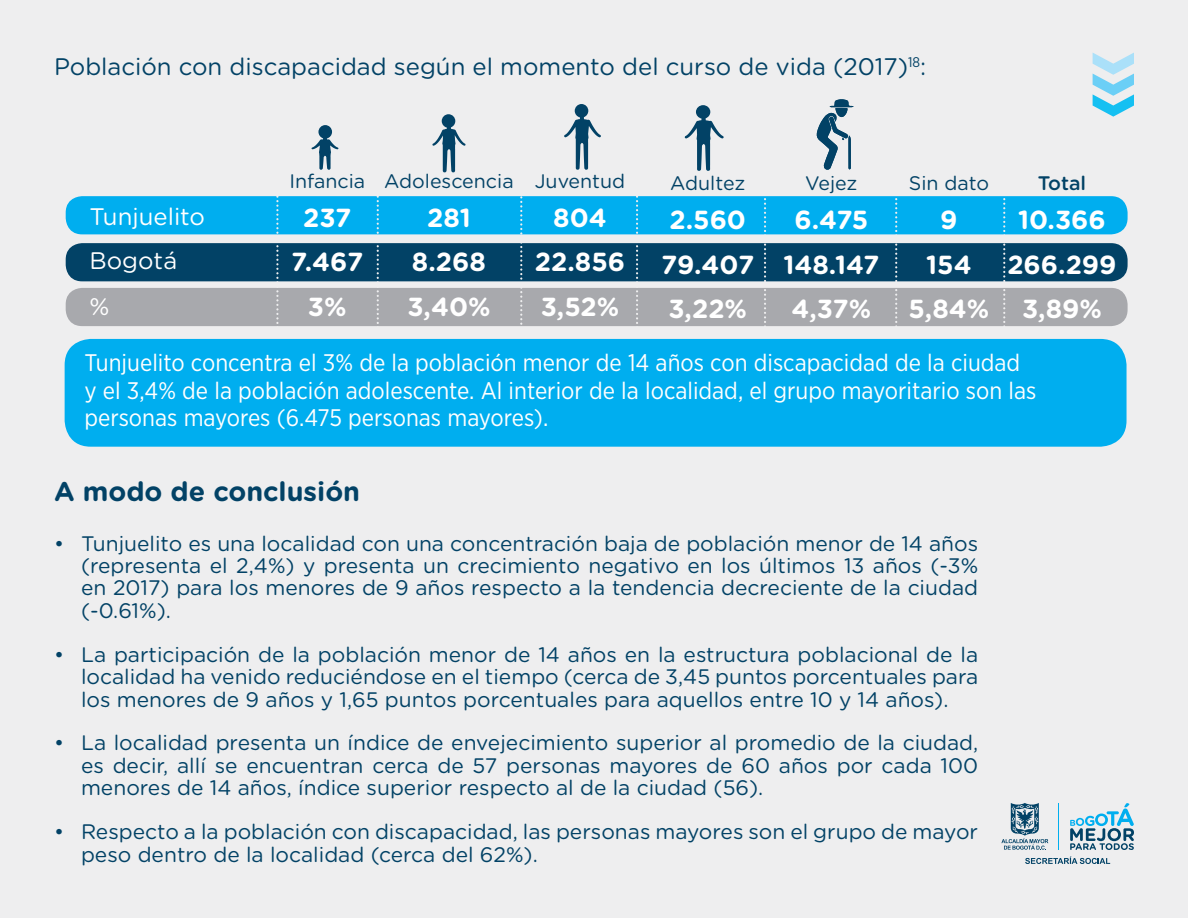
<style>
.page{position:relative;width:1188px;height:918px;background:#eeeeef}
.page>*{position:absolute;margin:0;border:0;box-sizing:border-box;transform-origin:0 0}
.t1{font:700 27px "Gotham Rounded";color:#024266}
.t2{font:700 26.1px/44.7px "Gotham Rounded";color:#fff;text-align:center}
.t3{font:700 26.1px/44.7px "Gotham Rounded";letter-spacing:-.02em;color:#fff;text-align:center}
.t4{font:24px/27.6px "Gotham Narrow";color:#fff}
.t5{font:24px "Gotham Rounded";color:#024266}
.t6{font:24px/45.3px "Gotham Rounded";color:#fff}
.t7{font:21px/22.5px "Gotham Rounded";color:#024266;text-align:justify}
.t8{font:19.65px "Gotham Rounded";color:#024266}
.t9{font:500 19.65px "Gotham Rounded";color:#024266}
</style>
<div class="page">
<hr style="left:1059px;top:803px;width:1px;height:47px;background:#00aeef">
<svg style="left:1070px;top:803px;width:64px;height:47px"></svg>
<svg style="left:1001px;top:803px;width:47px;height:47px"></svg>
<svg style="left:1025px;top:857px;width:85px;height:7px"></svg>
<div style="left:66px;top:288px;width:1062px;height:38px;background:#a8a9ad;border-radius:16px"></div>
<div style="left:66px;top:196px;width:1062px;height:38px;background:#00aeef;border-radius:16px"></div>
<div style="left:66px;top:243px;width:1062px;height:38px;background:#024266;border-radius:16px"></div>
<svg style="left:276px;top:196px;width:3px;height:143px"></svg>
<svg style="left:311px;top:125px;width:28px;height:45px"></svg>
<svg style="left:377px;top:196px;width:2px;height:143px"></svg>
<svg style="left:520px;top:196px;width:2px;height:143px"></svg>
<svg style="left:636px;top:196px;width:2px;height:143px"></svg>
<svg style="left:432px;top:114px;width:34px;height:58px"></svg>
<svg style="left:564px;top:104px;width:37px;height:66px"></svg>
<svg style="left:816px;top:99px;width:38px;height:71px"></svg>
<svg style="left:685px;top:105px;width:39px;height:66px"></svg>
<svg style="left:764px;top:196px;width:2px;height:130px"></svg>
<svg style="left:895px;top:196px;width:2px;height:130px"></svg>
<svg style="left:1003px;top:196px;width:2px;height:130px"></svg>
<svg style="left:1093px;top:53px;width:41px;height:64px"></svg>
<div style="left:65px;top:339px;width:1062px;height:108px;background:#00aeef;border-radius:26px"></div>
<p class="t5" style="left:54px;top:50px;width:874px">Población con discapacidad según el momento del curso de vida (2017)<sup>18</sup>:</p>
<p class="t6" style="left:89px;top:192px;width:117px">Tunjuelito<br>Bogotá<br>%</p>
<p class="t8" style="left:289px;top:168px;width:77px">Infancia</p>
<p class="t2" style="left:291px;top:194px;width:74px">237<br>7.467<br>3%</p>
<p class="t8" style="left:384px;top:168px;width:131px">Adolescencia</p>
<p class="t2" style="left:407px;top:194px;width:85px">281<br>8.268<br>3,40%</p>
<p class="t8" style="left:535px;top:168px;width:92px">Juventud</p>
<p class="t2" style="left:535px;top:194px;width:92px">804<br>22.856<br>3,52%</p>
<p class="t8" style="left:670px;top:170px;width:77px">Adultez</p>
<p class="t2" style="left:661px;top:196px;width:94px">2.560<br>79.407<br>3,22%</p>
<p class="t8" style="left:805px;top:170px;width:54px">Vejez</p>
<p class="t3" style="left:783px;top:196px;width:98px">6.475<br>148.147<br>4,37%</p>
<p class="t8" style="left:909px;top:170px;width:82px">Sin dato</p>
<p class="t2" style="left:909px;top:196px;width:82px">9<br>154<br>5,84%</p>
<p class="t9" style="left:1038px;top:169px;width:50px">Total</p>
<p class="t2" style="left:1007px;top:196px;width:111px">10.366<br>266.299<br>3,89%</p>
<p class="t4" style="left:84px;top:348px;width:954px">Tunjuelito concentra el 3% de la población menor de 14 años con discapacidad de la ciudad y el 3,4% de la población adolescente. Al interior de la localidad, el grupo mayoritario son las personas mayores (6.475 personas mayores).</p>
<p class="t1" style="left:54px;top:472px;width:308px">A modo de conclusión</p>
<p class="t7" style="left:81px;top:531px;width:899px;text-indent:-27px">• Tunjuelito es una localidad con una concentración baja de población menor de 14 años (representa el 2,4%) y presenta un crecimiento negativo en los últimos 13 años (-3% en 2017) para los menores de 9 años respecto a la tendencia decreciente de la ciudad (-0.61%).</p>
<p class="t7" style="left:81px;top:642px;width:899px;text-indent:-27px">• La participación de la población menor de 14 años en la estructura poblacional de la localidad ha venido reduciéndose en el tiempo (cerca de 3,45 puntos porcentuales para los menores de 9 años y 1,65 puntos porcentuales para aquellos entre 10 y 14 años).</p>
<p class="t7" style="left:81px;top:731px;width:899px;text-indent:-27px">• La localidad presenta un índice de envejecimiento superior al promedio de la ciudad, es decir, allí se encuentran cerca de 57 personas mayores de 60 años por cada 100 menores de 14 años, índice superior respecto al de la ciudad (56).</p>
<p class="t7" style="left:81px;top:820px;width:899px;text-indent:-27px">• Respecto a la población con discapacidad, las personas mayores son el grupo de mayor peso dentro de la localidad (cerca del 62%).</p>
</div>
